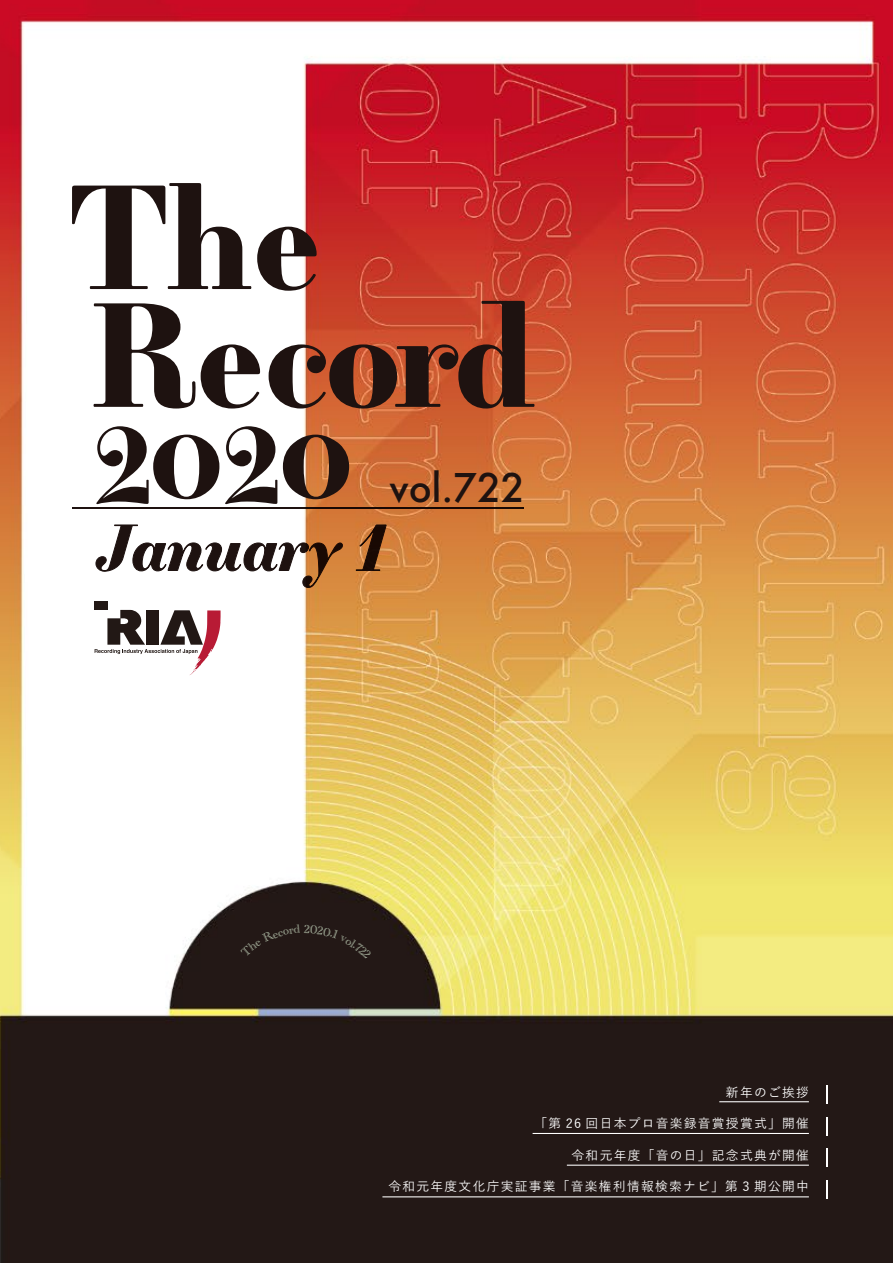
<style>
.page{position:relative;width:893px;height:1263px;background:#fff}
.page>*{position:absolute;margin:0;border:0;box-sizing:border-box;transform-origin:0 0}
.t1{font:italic 700 61.8px "Essonnes Headline";color:#1e1210}
.t2{font:500 38.4px "Futura";color:#1e1210}
.t3{font:500 12.75px "Yu Go";letter-spacing:.1em;color:#fff}
</style>
<div class="page">
<img style="left:0;top:0;width:893px;height:1263px">
<div style="left:94px;top:601px;width:13px;height:8px;background:#221815"></div>
<svg style="left:95px;top:610px;width:126px;height:65px"></svg>
<hr style="left:72px;top:508px;width:452px;height:1px;background:#1e1210">
<svg style="left:72px;top:183px;width:179px;height:106px"></svg>
<svg style="left:257px;top:227px;width:60px;height:64px"></svg>
<svg style="left:225px;top:426px;width:52px;height:78px"></svg>
<svg style="left:269px;top:301px;width:265px;height:107px;background:#954c38"></svg>
<svg style="left:94px;top:303px;width:166px;height:105px"></svg>
<svg style="left:283px;top:435px;width:66px;height:64px;background:#7f553c"></svg>
<svg style="left:96px;top:426px;width:123px;height:78px"></svg>
<svg style="left:96px;top:525px;width:247px;height:63px"></svg>
<svg style="left:356px;top:525px;width:30px;height:46px"></svg>
<hr style="left:533px;top:1133px;width:276px;height:1px;background:#fff">
<hr style="left:719px;top:1101px;width:90px;height:1px;background:#fff">
<svg style="left:826px;top:1085px;width:1px;height:19px"></svg>
<svg style="left:826px;top:1117px;width:1px;height:18px"></svg>
<hr style="left:567px;top:1164px;width:242px;height:2px;background:#fff">
<svg style="left:826px;top:1149px;width:1px;height:18px"></svg>
<hr style="left:382px;top:1196px;width:427px;height:1px;background:#fff">
<svg style="left:826px;top:1180px;width:1px;height:19px"></svg>
<div style="left:240px;top:924px;width:132px;height:35px;background:#231816"></div>
<h2 class="t2" style="left:389px;top:462px;width:137px">vol.722</h2>
<h1 class="t1" style="left:98px;top:503px;width:289px">January 1</h1>
<p class="t3" style="left:726px;top:1080px;width:84px">新年のご挨拶</p>
<p class="t3" style="left:534px;top:1112px;width:276px">「第 26 回日本プロ音楽録音賞授賞式」開催</p>
<p class="t3" style="left:572px;top:1143px;width:239px">令和元年度「音の日」記念式典が開催</p>
<p class="t3" style="left:388px;top:1175px;width:422px">令和元年度文化庁実証事業「音楽権利情報検索ナビ」第 3 期公開中</p>
</div>
